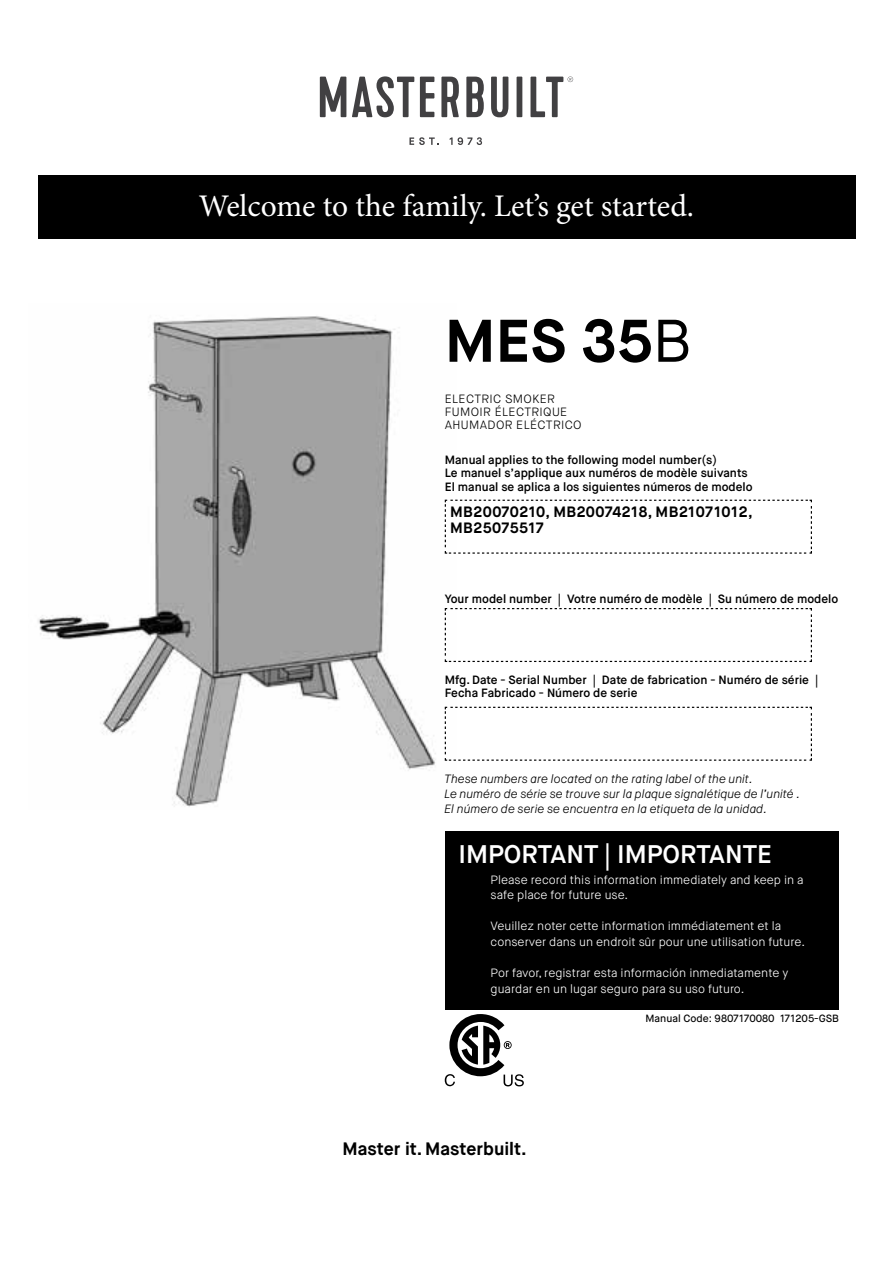
<style>
.page{position:relative;width:893px;height:1263px;background:#fff}
.page>*{position:absolute;margin:0;border:0;box-sizing:border-box;transform-origin:0 0}
.t1{font:700 60px "Maison Neue";color:#000}
.t2{font:31.5px "Minion Pro";color:#fff}
.t3{font:600 25.5px "Maison Neue";color:#fff}
.t4{font:700 18px "Maison Neue";color:#000}
.t5{font:700 15px/16.5px "Maison Neue";letter-spacing:.03em;color:#000}
.t6{font:600 12px/13.5px "Maison Neue";color:#000}
.t7{font:300 12px/15.6px "Maison Neue";color:#fff}
.t8{font:italic 300 12px/15px "Maison Neue";color:#000}
.t9{font:300 12px/13.2px "Maison Neue";letter-spacing:.03em;color:#000}
.t10{font:500 10.5px "Maison Neue";color:#000}
.s1{font-weight:400}
</style>
<div class="page">
<img style="left:38px;top:316px;width:398px;height:491px">
<div style="left:38px;top:175px;width:817px;height:64px;background:#000"></div>
<svg style="left:409px;top:137px;width:30px;height:8px"></svg>
<svg style="left:450px;top:137px;width:32px;height:8px"></svg>
<svg style="left:352px;top:76px;width:62px;height:41px"></svg>
<svg style="left:420px;top:77px;width:14px;height:40px"></svg>
<svg style="left:441px;top:77px;width:18px;height:40px"></svg>
<svg style="left:466px;top:77px;width:18px;height:40px"></svg>
<svg style="left:491px;top:77px;width:17px;height:40px"></svg>
<div style="left:517px;top:77px;width:5px;height:40px;background:#414042"></div>
<svg style="left:320px;top:77px;width:26px;height:40px"></svg>
<svg style="left:530px;top:77px;width:43px;height:40px"></svg>
<svg style="left:444px;top:706px;width:368px;height:55px"></svg>
<svg style="left:444px;top:608px;width:368px;height:54px"></svg>
<svg style="left:444px;top:499px;width:368px;height:55px"></svg>
<div style="left:445px;top:831px;width:394px;height:179px;background:#000"></div>
<svg style="left:445px;top:1014px;width:79px;height:72px"></svg>
<h2 class="t2" style="left:199px;top:185px;width:497px">Welcome to the family. Let’s get started.</h2>
<h1 class="t1" style="left:445px;top:303px;width:248px">MES 35<span class="s1">B</span></h1>
<p class="t9" style="left:445px;top:392px;width:138px">ELECTRIC SMOKER<br>FUMOIR ÉLECTRIQUE<br>AHUMADOR ELÉCTRICO</p>
<p class="t6" style="left:445px;top:453px;width:309px">Manual applies to the following model number(s)<br>Le manuel s’applique aux numéros de modèle suivants<br>El manual se aplica a los siguientes números de modelo</p>
<p class="t5" style="left:450px;top:503px;width:304px">MB20070210, MB20074218, MB21071012,<br>MB25075517</p>
<p class="t6" style="left:445px;top:592px;width:395px">Your model number | Votre numéro de modèle | Su número de modelo</p>
<p class="t6" style="left:445px;top:673px;width:375px;line-height:12.6px">Mfg. Date - Serial Number | Date de fabrication - Numéro de série |<br>Fecha Fabricado - Número de serie</p>
<p class="t8" style="left:444px;top:771px;width:357px">These numbers are located on the rating label of the unit.<br>Le numéro de série se trouve sur la plaque signalétique de l’unité .<br>El número de serie se encuentra en la etiqueta de la unidad.</p>
<h3 class="t3" style="left:459px;top:838px;width:315px">IMPORTANT | IMPORTANTE</h3>
<p class="t7" style="left:491px;top:872px;width:315px">Please record this information immediately and keep in a safe place for future use.</p>
<p class="t7" style="left:491px;top:918px;width:316px">Veuillez noter cette information immédiatement et la conserver dans un endroit sûr pour une utilisation future.</p>
<p class="t7" style="left:491px;top:965px;width:299px">Por favor, registrar esta información inmediatamente y guardar en un lugar seguro para su uso futuro.</p>
<h3 class="t4" style="left:343px;top:1137px;width:186px">Master it. Masterbuilt.</h3>
<p class="t10" style="left:645px;top:1012px;width:195px">Manual Code: 9807170080 171205-GSB</p>
</div>
